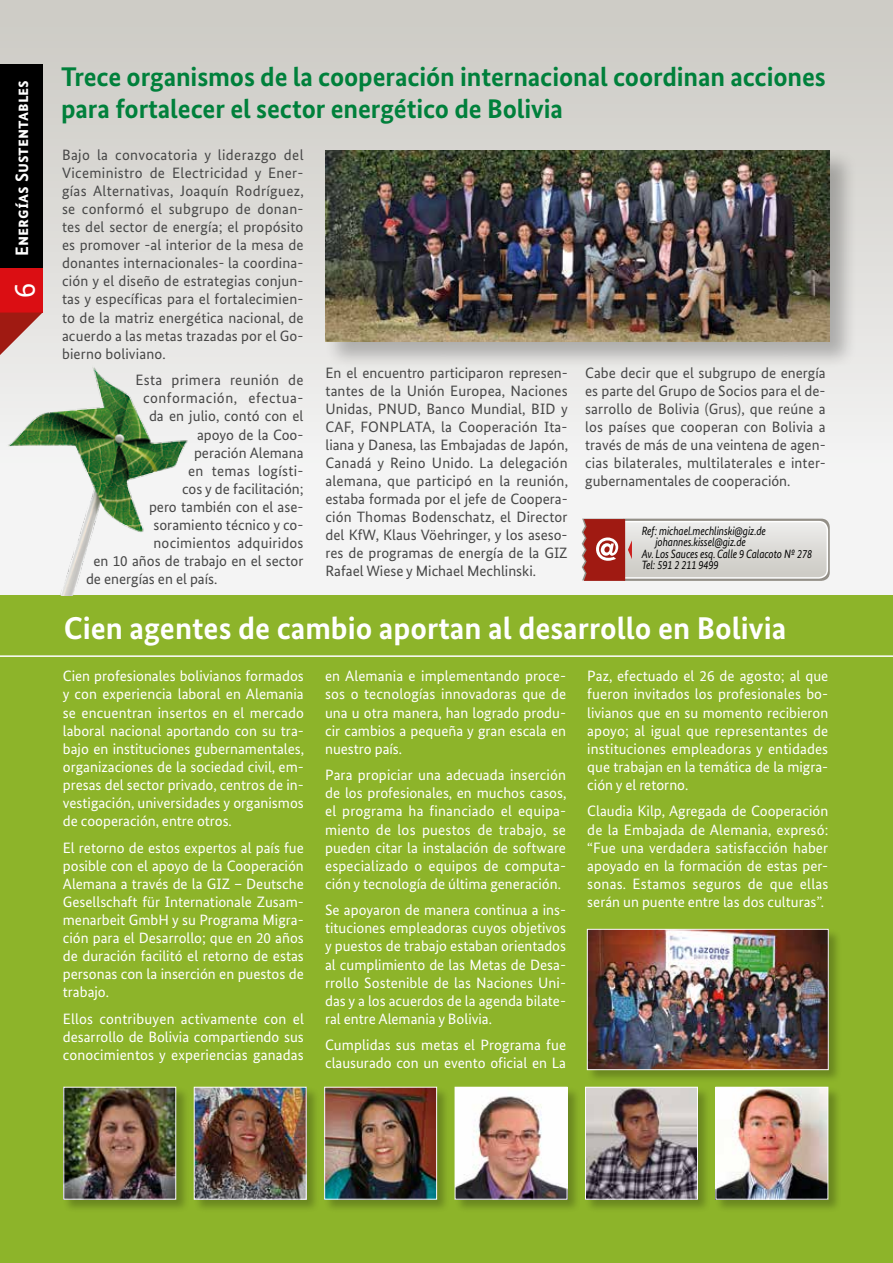
<style>
.page{position:relative;width:893px;height:1263px;background:#fff}
.page>*{position:absolute;margin:0;border:0;box-sizing:border-box;transform-origin:0 0}
.t1{font:700 31.5px "Bundes Sans";color:#fff}
.t2{font:30px "Bundes Sans";color:#fff}
.t3{font:700 27px/32.4px "Bundes Sans";letter-spacing:-.005em;color:#00803b}
.t4{font:700 18px "Bundes Sans";color:#fff}
.t5{font:15px/18px "Bundes Sans";color:#fff;text-align:justify}
.t6{font:15px/18px "Bundes Sans";color:#474747;text-align:justify}
.t7{font:15px "Bundes Sans";letter-spacing:.035em;color:#474747}
.t8{font:15px "Bundes Sans";letter-spacing:.025em;color:#474747}
.t9{font:15px "Bundes Sans";letter-spacing:.02em;color:#474747}
.t10{font:italic 12px "Bundes Sans";letter-spacing:-.01em;color:#000;scale:.86 1}
</style>
<div class="page">
<div style="left:0;top:0;width:892px;height:598px;background:linear-gradient(to bottom,#cccac4,#fafbfc)"></div>
<div style="left:0;top:64px;width:43px;height:226px;background:#000"></div>
<div style="left:0;top:269px;width:43px;height:44px;background:#db0e13"></div>
<svg style="left:0;top:312px;width:43px;height:49px;background:#c98c88"></svg>
<div style="left:0;top:595px;width:893px;height:668px;background:#8db42a"></div>
<div style="left:62px;top:1086px;width:128px;height:127px;background:#000;opacity:.25"></div>
<img style="left:65px;top:1089px;width:109px;height:108px">
<div style="left:63px;top:1087px;width:113px;height:112px;border:1px solid #fff"></div>
<div style="left:193px;top:1086px;width:127px;height:127px;background:#000;opacity:.25"></div>
<img style="left:196px;top:1089px;width:109px;height:108px">
<div style="left:194px;top:1087px;width:113px;height:112px;border:1px solid #fff"></div>
<div style="left:323px;top:1086px;width:128px;height:127px;background:#000;opacity:.25"></div>
<img style="left:326px;top:1089px;width:109px;height:108px">
<div style="left:324px;top:1087px;width:113px;height:112px;border:1px solid #fff"></div>
<div style="left:454px;top:1086px;width:127px;height:127px;background:#000;opacity:.25"></div>
<img style="left:457px;top:1089px;width:108px;height:108px">
<div style="left:455px;top:1087px;width:112px;height:112px;border:1px solid #fff"></div>
<div style="left:584px;top:1086px;width:128px;height:127px;background:#000;opacity:.25"></div>
<img style="left:587px;top:1089px;width:109px;height:108px">
<div style="left:585px;top:1087px;width:113px;height:112px;border:1px solid #fff"></div>
<div style="left:715px;top:1086px;width:127px;height:127px;background:#000;opacity:.25"></div>
<img style="left:718px;top:1089px;width:108px;height:108px">
<div style="left:716px;top:1087px;width:112px;height:112px;border:1px solid #fff"></div>
<hr style="left:0;top:655px;width:893px;height:2px;background:#fff">
<div style="left:586px;top:928px;width:256px;height:155px;background:#000;opacity:.25"></div>
<img style="left:589px;top:931px;width:238px;height:137px">
<div style="left:587px;top:929px;width:242px;height:141px;border:1px solid #fff"></div>
<svg style="left:582px;top:519px;width:248px;height:62px;background:#d0bbb7"></svg>
<div style="left:324px;top:149px;width:533px;height:220px;background:#000;opacity:.25"></div>
<img style="left:325px;top:151px;width:504px;height:191px">
<img style="left:0;top:361px;width:205px;height:235px">
<p class="t4" style="left:11px;top:256px;width:177px;rotate:-90deg">Energías Sustentables</p>
<h2 class="t2" style="left:6px;top:298px;width:16px;rotate:-90deg">6</h2>
<h3 class="t3" style="left:61px;top:60px;width:766px">Trece organismos de la cooperación internacional coordinan acciones para fortalecer el sector energético de Bolivia</h3>
<p class="t6" style="left:62px;top:146px;width:243px">Bajo la convocatoria y liderazgo del Viceministro de Electricidad y Ener&shy;gías Alternativas, Joaquín Rodríguez, se conformó el subgrupo de donan&shy;tes del sector de energía; el propósito es promover -al interior de la mesa de donantes internacionales- la coordina&shy;ción y el diseño de estrategias conjun&shy;tas y específicas para el fortalecimien&shy;to de la matriz energética nacional, de acuerdo a las metas trazadas por el Go&shy;bierno boliviano.</p>
<p class="t8" style="left:135px;top:371px;width:169px">Esta primera reunión de</p>
<p class="t7" style="left:143px;top:389px;width:162px">conformación, efectua-</p>
<p class="t6" style="left:149px;top:407px;width:156px">da en julio, contó con el</p>
<p class="t6" style="left:197px;top:425px;width:108px">apoyo de la Coo-</p>
<p class="t6" style="left:194px;top:443px;width:111px">peración Alemana</p>
<p class="t9" style="left:188px;top:461px;width:117px">en temas logísti-</p>
<p class="t6" style="left:182px;top:479px;width:123px">cos y de facilitación;</p>
<p class="t6" style="left:149px;top:497px;width:156px">pero también con el ase-</p>
<p class="t6" style="left:153px;top:516px;width:152px">soramiento técnico y co-</p>
<p class="t6" style="left:153px;top:534px;width:151px">nocimientos adquiridos</p>
<p class="t6" style="left:93px;top:552px;width:211px">en 10 años de trabajo en el sector</p>
<p class="t6" style="left:86px;top:570px;width:133px">de energías en el país.</p>
<p class="t6" style="left:325px;top:363px;width:244px">En el encuentro participaron represen&shy;tantes de la Unión Europea, Naciones Unidas, PNUD, Banco Mundial, BID y CAF, FONPLATA, la Cooperación Ita&shy;liana y Danesa, las Embajadas de Japón, Canadá y Reino Unido. La delegación alemana, que participó en la reunión, estaba formada por el jefe de Coopera&shy;ción Thomas Bodenschatz, el Director del KfW, Klaus Vöehringer, y los aseso&shy;res de programas de energía de la GIZ Rafael Wiese y Michael Mechlinski.</p>
<p class="t6" style="left:585px;top:363px;width:242px">Cabe decir que el subgrupo de energía es parte del Grupo de Socios para el de&shy;sarrollo de Bolivia (Grus), que reúne a los países que cooperan con Bolivia a través de más de una veintena de agen&shy;cias bilaterales, multilaterales e inter&shy;gubernamentales de cooperación.</p>
<p class="t10" style="left:642px;top:523px;width:146px">Ref: michael.mechlinski@giz.de</p>
<p class="t10" style="left:655px;top:535px;width:107px">johannes.kissel@giz.de</p>
<p class="t10" style="left:642px;top:546px;width:200px">Av. Los Sauces esq. Calle 9 Calacoto Nº 278</p>
<p class="t10" style="left:642px;top:558px;width:91px">Tel: 591 2 211 9499</p>
<h1 class="t1" style="left:64px;top:609px;width:724px">Cien agentes de cambio aportan al desarrollo en Bolivia</h1>
<p class="t5" style="left:63px;top:667px;width:243px">Cien profesionales bolivianos formados y con experiencia laboral en Alemania se encuentran insertos en el mercado laboral nacional aportando con su tra&shy;bajo en instituciones gubernamentales, organizaciones de la sociedad civil, em&shy;presas del sector privado, centros de in&shy;vestigación, universidades y organismos de cooperación, entre otros.</p>
<p class="t5" style="left:63px;top:838px;width:242px">El retorno de estos expertos al país fue posible con el apoyo de la Cooperación Alemana a través de la GIZ – Deutsche Gesellschaft für Internationale Zusam&shy;menarbeit GmbH y su Programa Migra&shy;ción para el Desarrollo; que en 20 años de duración facilitó el retorno de estas personas con la inserción en puestos de trabajo.</p>
<p class="t5" style="left:63px;top:1009px;width:243px">Ellos contribuyen activamente con el desarrollo de Bolivia compartiendo sus conocimientos y experiencias ganadas</p>
<p class="t5" style="left:325px;top:667px;width:243px">en Alemania e implementando proce&shy;sos o tecnologías innovadoras que de una u otra manera, han logrado produ&shy;cir cambios a pequeña y gran escala en nuestro país.</p>
<p class="t5" style="left:325px;top:766px;width:243px">Para propiciar una adecuada inserción de los profesionales, en muchos casos, el programa ha financiado el equipa&shy;miento de los puestos de trabajo, se pueden citar la instalación de software especializado o equipos de computa&shy;ción y tecnología de última generación.</p>
<p class="t5" style="left:325px;top:901px;width:242px">Se apoyaron de manera continua a ins&shy;tituciones empleadoras cuyos objetivos y puestos de trabajo estaban orientados al cumplimiento de las Metas de Desa&shy;rrollo Sostenible de las Naciones Uni&shy;das y a los acuerdos de la agenda bilate&shy;ral entre Alemania y Bolivia.</p>
<p class="t5" style="left:325px;top:1036px;width:243px">Cumplidas sus metas el Programa fue clausurado con un evento oficial en La</p>
<p class="t5" style="left:587px;top:667px;width:243px">Paz, efectuado el 26 de agosto; al que fueron invitados los profesionales bo&shy;livianos que en su momento recibieron apoyo; al igual que representantes de instituciones empleadoras y entidades que trabajan en la temática de la migra&shy;ción y el retorno.</p>
<p class="t5" style="left:587px;top:802px;width:243px">Claudia Kilp, Agregada de Cooperación de la Embajada de Alemania, expresó: “Fue una verdadera satisfacción haber apoyado en la formación de estas per&shy;sonas. Estamos seguros de que ellas serán un puente entre las dos culturas”.</p>
</div>
